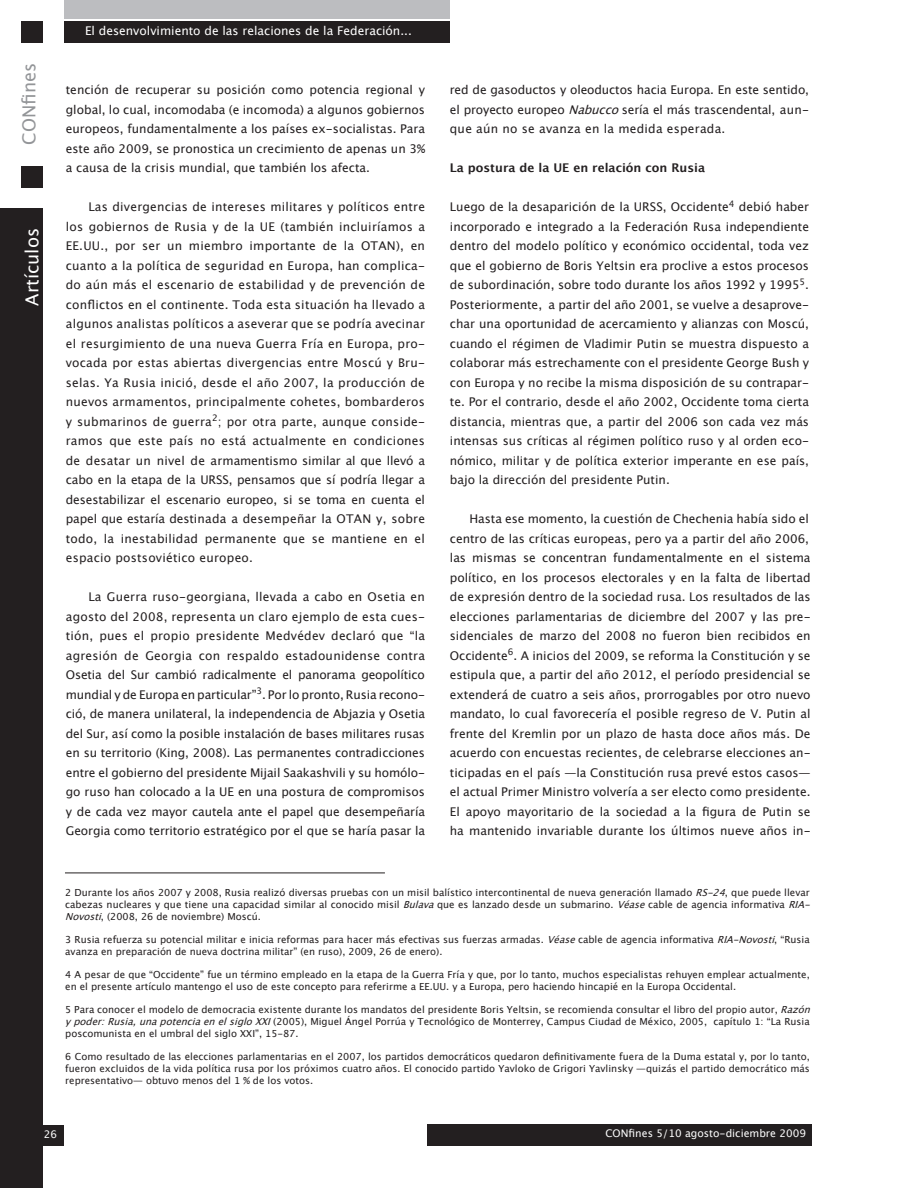
<style>
.page{position:relative;width:918px;height:1188px;background:#fff}
.page>*{position:absolute;margin:0;border:0;box-sizing:border-box;transform-origin:0 0}
.t1{font:18px "Lucida Grande";color:#fff}
.t2{font:18px "Lucida Grande";color:#939598}
.PARRAFO_NORMAL{font:12px/19.5px "Lucida Grande";color:#231f20;text-align:justify}
.SUBTITULO2{font:12px/19.5px "Lucida Grande";color:#231f20;text-align:justify}
.t3{font:12px "Lucida Grande";color:#fff}
.SUBTITULO2-2{font:700 12px "Lucida Grande";color:#231f20}
.t4{font:10.5px "Lucida Grande";color:#fdfdfd}
.FOOTNOTES{font:9.75px/11.7px "Lucida Grande";color:#231f20}
.s1{font-style:italic}
</style>
<div class="page">
<div style="left:0;top:209px;width:43px;height:979px;background:#231f20"></div>
<div style="left:64px;top:21px;width:386px;height:21px;background:#231f20"></div>
<div style="left:64px;top:0;width:385px;height:19px;background:#bcbdc0"></div>
<div style="left:21px;top:21px;width:22px;height:21px;background:#231f20"></div>
<div style="left:21px;top:166px;width:22px;height:21px;background:#231f20"></div>
<div style="left:428px;top:1124px;width:384px;height:21px;background:#231f20"></div>
<div style="left:22px;top:1125px;width:42px;height:20px;background:#231f20"></div>
<hr style="left:65px;top:873px;width:320px;height:1px;background:#231f20">
<p class="t2" style="left:19px;top:145px;width:83px;rotate:-90deg">CONfines</p>
<p class="t1" style="left:22px;top:306px;width:79px;rotate:-90deg">Artículos</p>
<p class="t3" style="left:85px;top:24px;width:328px">El desenvolvimiento de las relaciones de la Federación...</p>
<p class="PARRAFO_NORMAL" style="left:66px;top:81px;width:361px">tención de recuperar su posición como potencia regional y global, lo cual, incomodaba (e incomoda) a algunos gobiernos europeos, fundamentalmente a los países ex-socialistas. Para este año 2009, se pronostica un crecimiento de apenas un 3% a causa de la crisis mundial, que también los afecta.</p>
<p class="PARRAFO_NORMAL" style="left:66px;top:198px;width:361px;text-indent:23px">Las divergencias de intereses militares y políticos entre los gobiernos de Rusia y de la UE (también incluiríamos a EE.UU., por ser un miembro importante de la OTAN), en cuanto a la política de seguridad en Europa, han complica&shy;do aún más el escenario de estabilidad y de prevención de conflictos en el continente. Toda esta situación ha llevado a algunos analistas políticos a aseverar que se podría avecinar el resurgimiento de una nueva Guerra Fría en Europa, pro&shy;vocada por estas abiertas divergencias entre Moscú y Bru&shy;selas. Ya Rusia inició, desde el año 2007, la producción de nuevos armamentos, principalmente cohetes, bombarderos y submarinos de guerra<sup>2</sup>; por otra parte, aunque conside&shy;ramos que este país no está actualmente en condiciones de desatar un nivel de armamentismo similar al que llevó a cabo en la etapa de la URSS, pensamos que sí podría llegar a desestabilizar el escenario europeo, si se toma en cuenta el papel que estaría destinada a desempeñar la OTAN y, sobre todo, la inestabilidad permanente que se mantiene en el espacio postsoviético europeo.</p>
<p class="PARRAFO_NORMAL" style="left:66px;top:588px;width:361px;text-indent:23px">La Guerra ruso-georgiana, llevada a cabo en Osetia en agosto del 2008, representa un claro ejemplo de esta cues&shy;tión, pues el propio presidente Medvédev declaró que “la agresión de Georgia con respaldo estadounidense contra Osetia del Sur cambió radicalmente el panorama geopolítico mundial y de Europa en particular”<sup>3</sup>. Por lo pronto, Rusia recono&shy;ció, de manera unilateral, la independencia de Abjazia y Osetia del Sur, así como la posible instalación de bases militares rusas en su territorio (King, 2008). Las permanentes contradicciones entre el gobierno del presidente Mijail Saakashvili y su homólo&shy;go ruso han colocado a la UE en una postura de compromisos y de cada vez mayor cautela ante el papel que desempeñaría Georgia como territorio estratégico por el que se haría pasar la</p>
<p class="PARRAFO_NORMAL" style="left:450px;top:81px;width:361px">red de gasoductos y oleoductos hacia Europa. En este sentido, el proyecto europeo <span class="s1">Nabucco</span>sería el más trascendental, aun&shy;que aún no se avanza en la medida esperada.</p>
<p class="SUBTITULO2-2" style="left:450px;top:158px;width:257px">La postura de la UE en relación con Rusia</p>
<p class="SUBTITULO2" style="left:450px;top:198px;width:361px">Luego de la desaparición de la URSS, Occidente<sup>4</sup> debió haber incorporado e integrado a la Federación Rusa independiente dentro del modelo político y económico occidental, toda vez que el gobierno de Boris Yeltsin era proclive a estos procesos de subordinación, sobre todo durante los años 1992 y 1995<sup>5</sup>.<br>Posteriormente, a partir del año 2001, se vuelve a desaprove&shy;char una oportunidad de acercamiento y alianzas con Moscú, cuando el régimen de Vladimir Putin se muestra dispuesto a colaborar más estrechamente con el presidente George Bush y con Europa y no recibe la misma disposición de su contrapar&shy;te. Por el contrario, desde el año 2002, Occidente toma cierta distancia, mientras que, a partir del 2006 son cada vez más intensas sus críticas al régimen político ruso y al orden eco&shy;nómico, militar y de política exterior imperante en ese país, bajo la dirección del presidente Putin.</p>
<p class="SUBTITULO2" style="left:450px;top:510px;width:362px;text-align:left;text-indent:20px">Hasta ese momento, la cuestión de Chechenia había sido el centro de las críticas europeas, pero ya a partir del año 2006, las mismas se concentran fundamentalmente en el sistema político, en los procesos electorales y en la falta de libertad de expresión dentro de la sociedad rusa. Los resultados de las elecciones parlamentarias de diciembre del 2007 y las pre&shy;sidenciales de marzo del 2008 no fueron bien recibidos en Occidente<sup>6</sup>. A inicios del 2009, se reforma la Constitución y se estipula que, a partir del año 2012, el período presidencial se extenderá de cuatro a seis años, prorrogables por otro nuevo mandato, lo cual favorecería el posible regreso de V. Putin al frente del Kremlin por un plazo de hasta doce años más. De acuerdo con encuestas recientes, de celebrarse elecciones an&shy;ticipadas en el país —la Constitución rusa prevé estos casos— el actual Primer Ministro volvería a ser electo como presidente.<br>El apoyo mayoritario de la sociedad a la figura de Putin se ha mantenido invariable durante los últimos nueve años in-</p>
<p class="FOOTNOTES" style="left:65px;top:887px;width:751px">2 Durante los años 2007 y 2008, Rusia realizó diversas pruebas con un misil balístico intercontinental de nueva generación llamado <span class="s1">RS-24</span>, que puede llevar cabezas nucleares y que tiene una capacidad similar al conocido misil <span class="s1">Bulava</span>que es lanzado desde un submarino. <span class="s1">Véase</span>cable de agencia informativa <span class="s1">RIA-<br>Novosti</span>, (2008, 26 de noviembre) Moscú.</p>
<p class="FOOTNOTES" style="left:65px;top:934px;width:746px">3 Rusia refuerza su potencial militar e inicia reformas para hacer más efectivas sus fuerzas armadas. <span class="s1">Véase</span>cable de agencia informativa <span class="s1">RIA-Novosti</span>, “Rusia avanza en preparación de nueva doctrina militar” (en ruso), 2009, 26 de enero).</p>
<p class="FOOTNOTES" style="left:65px;top:969px;width:746px">4 A pesar de que “Occidente” fue un término empleado en la etapa de la Guerra Fría y que, por lo tanto, muchos especialistas rehuyen emplear actualmente, en el presente artículo mantengo el uso de este concepto para referirme a EE.UU. y a Europa, pero haciendo hincapié en la Europa Occidental.</p>
<p class="FOOTNOTES" style="left:65px;top:1004px;width:751px">5 Para conocer el modelo de democracia existente durante los mandatos del presidente Boris Yeltsin, se recomienda consultar el libro del propio autor, <span class="s1">Razón ypoder:Rusia,unapotenciaenelsigloXXI</span>(2005), Miguel Ángel Porrúa y Tecnológico de Monterrey, Campus Ciudad de México, 2005, capítulo 1: “La Rusia poscomunista en el umbral del siglo XXI”, 15-87.</p>
<p class="FOOTNOTES" style="left:65px;top:1051px;width:746px;text-align:justify">6 Como resultado de las elecciones parlamentarias en el 2007, los partidos democráticos quedaron definitivamente fuera de la Duma estatal y, por lo tanto, fueron excluidos de la vida política rusa por los próximos cuatro años. El conocido partido Yavloko de Grigori Yavlinsky —quizás el partido democrático más representativo— obtuvo menos del 1 % de los votos.</p>
<p class="t4" style="left:44px;top:1128px;width:15px">26</p>
<p class="t4" style="left:605px;top:1127px;width:202px">CONfines 5/10 agosto-diciembre 2009</p>
</div>
